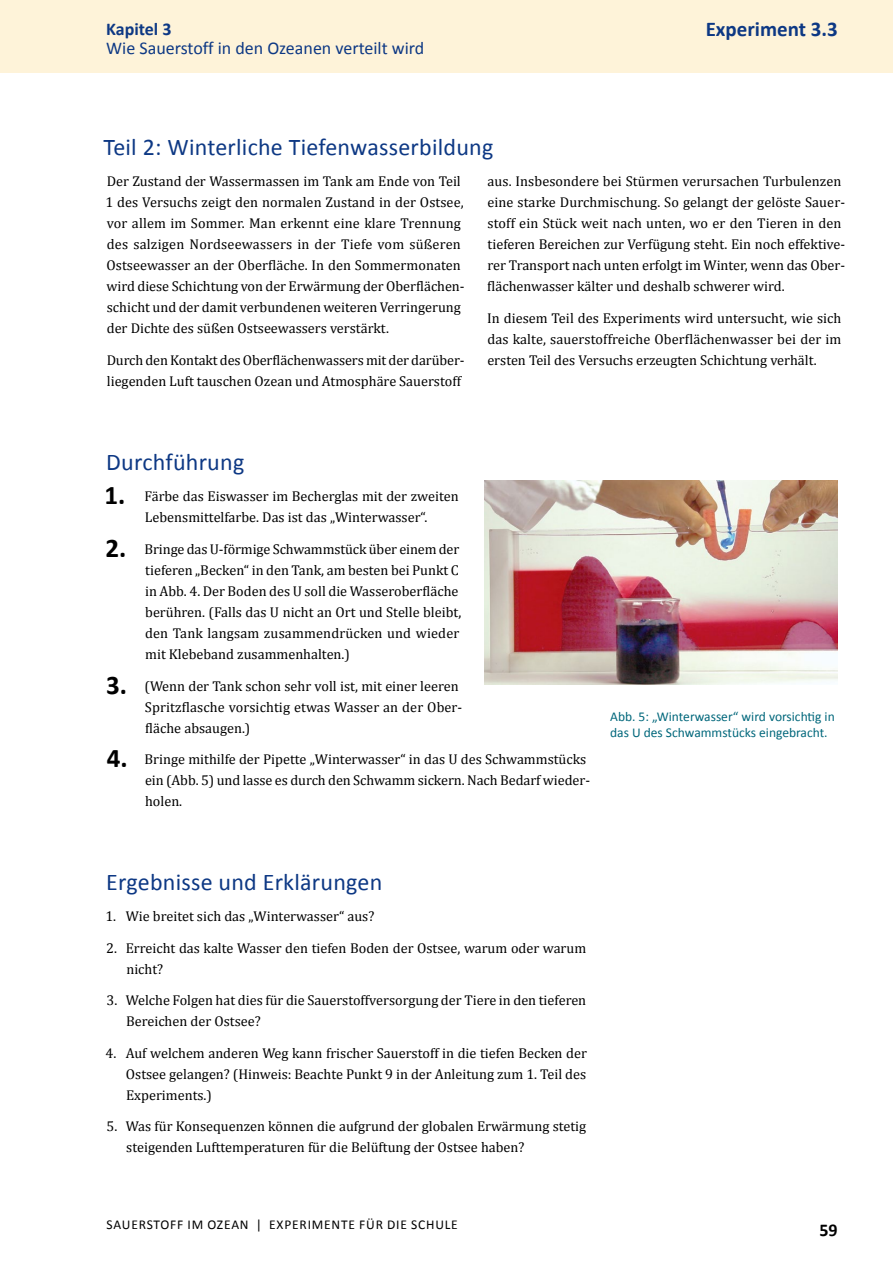
<style>
.page{position:relative;width:893px;height:1263px;background:#fff}
.page>*{position:absolute;margin:0;border:0;box-sizing:border-box;transform-origin:0 0}
.t1{font:24px "Calibri";letter-spacing:.01em;color:#0d3884}
.t2{font:700 21px "Calibri";color:#0d3884}
.t3{font:18px "Calibri";color:#0d3884}
.t4{font:700 18px "Calibri";color:#0d3884}
.t5{font:700 18px "Calibri";color:#000}
.t6{font:14.25px/21px "Cambria";color:#000}
.t7{font:13.5px/15.8px "Calibri";color:#00677b}
.t8{font:13.5px "Calibri";letter-spacing:.06em;color:#000}
.s1{font-family:"Calibri";font-weight:700;font-size:27px}
</style>
<div class="page">
<div style="left:0;top:0;width:893px;height:72px;background:#fef3d9"></div>
<img style="left:485px;top:480px;width:353px;height:205px">
<p class="t4" style="left:106px;top:17px;width:67px">Kapitel 3</p>
<h2 class="t2" style="left:706px;top:16px;width:134px">Experiment 3.3</h2>
<p class="t3" style="left:106px;top:37px;width:319px">Wie Sauerstoff in den Ozeanen verteilt wird</p>
<h1 class="t1" style="left:104px;top:131px;width:391px">Teil 2: Winterliche Tiefenwasserbildung</h1>
<p class="t6" style="left:105px;top:171px;width:361px">Der Zustand der Wassermassen im Tank am Ende von Teil 1 des Versuchs zeigt den normalen Zustand in der Ostsee, vor allem im Sommer. Man erkennt eine klare Trennung des salzigen Nordseewassers in der Tiefe vom süßeren Ostseewasser an der Oberfläche. In den Sommermonaten wird diese Schichtung von der Erwärmung der Oberflächen&shy;schicht und der damit verbundenen weiteren Verringerung der Dichte des süßen Ostseewassers verstärkt.</p>
<p class="t6" style="left:107px;top:349px;width:358px">Durch den Kontakt des Oberflächenwassers mit der darüber&shy;liegenden Luft tauschen Ozean und Atmosphäre Sauerstoff</p>
<p class="t6" style="left:487px;top:171px;width:359px">aus. Insbesondere bei Stürmen verursachen Turbulenzen eine starke Durchmischung. So gelangt der gelöste Sauer&shy;stoff ein Stück weit nach unten, wo er den Tieren in den tieferen Bereichen zur Verfügung steht. Ein noch effektive&shy;rer Transport nach unten erfolgt im Winter, wenn das Ober&shy;flächenwasser kälter und deshalb schwerer wird.</p>
<p class="t6" style="left:487px;top:307px;width:356px;text-align:justify">In diesem Teil des Experiments wird untersucht, wie sich das kalte, sauerstoffreiche Oberflächenwasser bei der im ersten Teil des Versuchs erzeugten Schichtung verhält.</p>
<h1 class="t1" style="left:106px;top:446px;width:140px">Durchführung</h1>
<p class="t6" style="left:145px;top:486px;width:315px;text-indent:-40px"><span class="s1">1.</span> Färbe das Eiswasser im Becherglas mit der zweiten<br>Lebensmittelfarbe. Das ist das „Winterwasser“.</p>
<p class="t6" style="left:145px;top:538px;width:318px;text-indent:-40px"><span class="s1">2.</span> Bringe das U-förmige Schwammstück über einem der tieferen „Becken“ in den Tank, am besten bei Punkt C in Abb. 4. Der Boden des U soll die Wasseroberfläche berühren. (Falls das U nicht an Ort und Stelle bleibt, den Tank langsam zusammendrücken und wieder mit Klebeband zusammenhalten.)</p>
<p class="t6" style="left:145px;top:675px;width:319px;text-indent:-39px"><span class="s1">3.</span> (Wenn der Tank schon sehr voll ist, mit einer leeren<br>Spritzflasche vorsichtig etwas Wasser an der Ober&shy;fläche absaugen.)</p>
<p class="t6" style="left:145px;top:749px;width:446px;text-indent:-38px"><span class="s1">4.</span> Bringe mithilfe der Pipette „Winterwasser“ in das U des Schwammstücks ein (Abb. 5) und lasse es durch den Schwamm sickern. Nach Bedarf wieder&shy;holen.</p>
<p class="t7" style="left:610px;top:709px;width:226px">Abb. 5: „Winterwasser“ wird vorsichtig in das U des Schwammstücks eingebracht.</p>
<h1 class="t1" style="left:106px;top:866px;width:278px">Ergebnisse und Erklärungen</h1>
<p class="t6" style="left:105px;top:906px;width:271px">1. Wie breitet sich das „Winterwasser“ aus?</p>
<p class="t6" style="left:126px;top:937px;width:461px;text-indent:-20px">2. Erreicht das kalte Wasser den tiefen Boden der Ostsee, warum oder warum nicht?</p>
<p class="t6" style="left:126px;top:990px;width:462px;text-indent:-20px">3. Welche Folgen hat dies für die Sauerstoffversorgung der Tiere in den tieferen<br>Bereichen der Ostsee?</p>
<p class="t6" style="left:126px;top:1042px;width:462px;text-align:justify;text-indent:-20px">4. Auf welchem anderen Weg kann frischer Sauerstoff in die tiefen Becken der Ostsee gelangen? (Hinweis: Beachte Punkt 9 in der Anleitung zum 1. Teil des Experiments.)</p>
<p class="t6" style="left:126px;top:1116px;width:461px;text-indent:-20px">5. Was für Konsequenzen können die aufgrund der globalen Erwärmung stetig steigenden Lufttemperaturen für die Belüftung der Ostsee haben?</p>
<p class="t8" style="left:107px;top:1215px;width:353px">Sauerstoff im Ozean | Experimente für die Schule</p>
<p class="t5" style="left:819px;top:1219px;width:20px">59</p>
</div>
